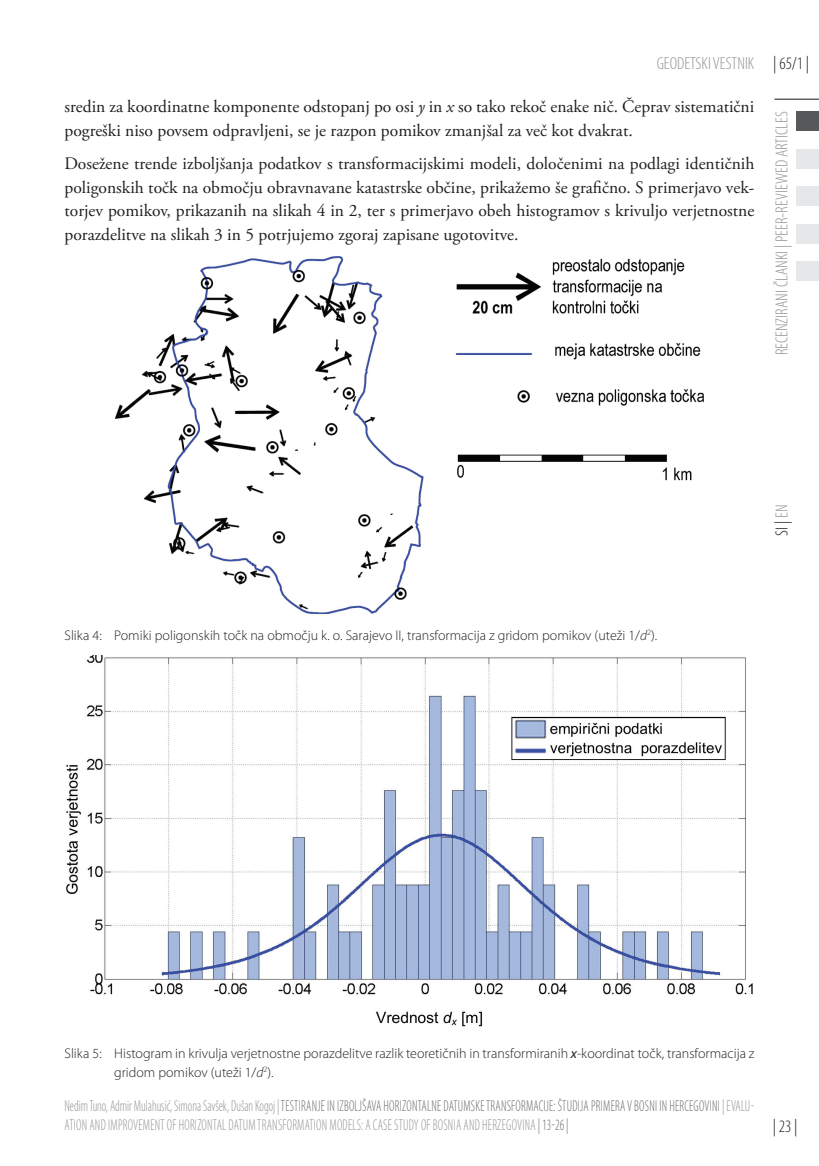
<style>
.page{position:relative;width:819px;height:1166px;background:#fff}
.page>*{position:absolute;margin:0;border:0;box-sizing:border-box;transform-origin:0 0}
.t1{font:17.5px/23.6px "Adobe Garamond Pro";color:#231f20}
.t2{font:300 condensed 17.5px "Myriad Pro";color:#939598}
.t3{font:300 condensed 17.5px "Myriad Pro";color:#231f20}
.t4{font:300 condensed 15.75px/18.9px "Myriad Pro";letter-spacing:.02em;color:#939598;scale:.8 1}
.t5{font:300 14px/18.9px "Myriad Pro";color:#231f20}
.s1{color:#231f20}
.s2{font-style:italic}
.s3{color:#939598}
.s4{font-weight:400;font-style:italic}
.s5{color:#6c6d70}
</style>
<div class="page">
<hr style="left:774px;top:99px;width:45px;height:1px;background:#57585a">
<div style="left:796px;top:111px;width:23px;height:20px;background:#57585a"></div>
<div style="left:796px;top:149px;width:23px;height:20px;background:#e6e7e9"></div>
<div style="left:796px;top:186px;width:23px;height:20px;background:#e6e7e9"></div>
<div style="left:796px;top:224px;width:23px;height:20px;background:#e6e7e9"></div>
<div style="left:796px;top:261px;width:23px;height:20px;background:#e6e7e9"></div>
<img style="left:115px;top:256px;width:589px;height:357px">
<img style="left:66px;top:656px;width:687px;height:371px">
<p class="t2" style="left:656px;top:53px;width:154px">GEODETSKI VESTNIK <span class="s1">| 65/1 |</span></p>
<p class="t2" style="left:771px;top:355px;width:245px;rotate:-90deg">RECENZIRANI ČLANKI | PEER-REVIEWED ARTICLES</p>
<p class="t1" style="left:64px;top:95px;width:691px">sredin za koordinatne komponente odstopanj po osi <span class="s2">y</span> in <span class="s2">x</span> so tako rekoč enake nič. Čeprav sistematični pogreški niso povsem odpravljeni, se je razpon pomikov zmanjšal za več kot dvakrat.</p>
<p class="t1" style="left:64px;top:152px;width:691px;text-align:justify">Dosežene trende izboljšanja podatkov s transformacijskimi modeli, določenimi na podlagi identičnih poligonskih točk na območju obravnavane katastrske občine, prikažemo še grafično. S primerjavo vek&shy;torjev pomikov, prikazanih na slikah 4 in 2, ter s primerjavo obeh histogramov s krivuljo verjetnostne porazdelitve na slikah 3 in 5 potrjujemo zgoraj zapisane ugotovitve.</p>
<p class="t5" style="left:64px;top:625px;width:594px">Slika 4: Pomiki poligonskih točk na območju k. o. Sarajevo II, transformacija z gridom pomikov (uteži 1/<span class="s2">d</span><sup>2</sup>).</p>
<p class="t3" style="left:771px;top:536px;width:33px;rotate:-90deg">SI | <span class="s3">EN</span></p>
<p class="t5" style="left:114px;top:1043px;width:641px;text-indent:-50px">Slika 5: Histogram in krivulja verjetnostne porazdelitve razlik teoretičnih in transformiranih <span class="s4">x</span>-koordinat točk, transformacija z gridom pomikov (uteži 1/<span class="s2">d</span><sup>2</sup>).</p>
<p class="t4" style="left:64px;top:1096px;width:863px">Nedim Tuno, Admir Mulahusić, Simona Savšek, Dušan Kogoj | <span class="s5">TESTIRANJE IN IZBOLJŠAVA HORIZONTALNE DATUMSKE TRANSFORMACIJE: ŠTUDIJA PRIMERA V BOSNI IN HERCEGOVINI</span> | EVALU-<br>ATION AND IMPROVEMENT OF HORIZONTAL DATUM TRANSFORMATION MODELS: A CASE STUDY OF BOSNIA AND HERZEGOVINA <span class="s5">| 13-26 |</span></p>
<p class="t3" style="left:772px;top:1115px;width:26px">| 23 |</p>
</div>
